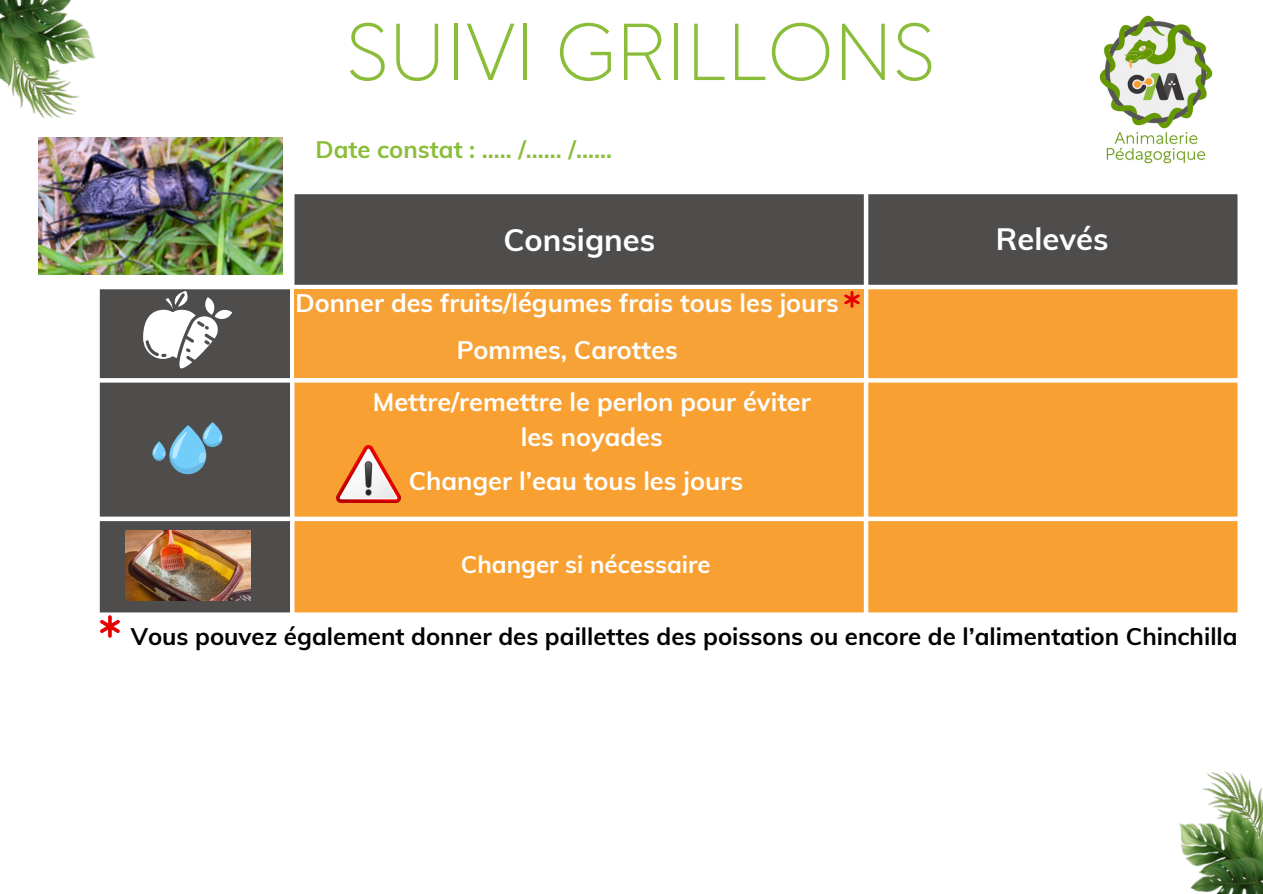
<style>
.page{position:relative;width:1263px;height:894px;background:#fff}
.page>*{position:absolute;margin:0;border:0;box-sizing:border-box;transform-origin:0 0}
.t1{font:100 80.4px "Rotunda";letter-spacing:-.02em;color:#8abd39}
.t2{font:700 30.9px "Muli";color:#fff}
.t3{font:700 25.35px "Muli";color:#fff}
.t4{font:700 24px "Muli";color:#000}
.t5{font:700 24px "Muli";color:#fff}
.t6{font:700 23.85px "Muli";color:#8abd39}
</style>
<div class="page">
<svg style="left:100px;top:194px;width:1137px;height:418px;fill:#4f4c4c"></svg>
<div style="left:294px;top:289px;width:943px;height:323px;background:#f8a032"></div>
<svg style="left:203px;top:422px;width:19px;height:25px"></svg>
<svg style="left:152px;top:425px;width:71px;height:56px"></svg>
<img style="left:125px;top:530px;width:125px;height:70px">
<svg style="left:143px;top:291px;width:89px;height:77px"></svg>
<img style="left:336px;top:445px;width:64px;height:57px">
<img style="left:1100px;top:16px;width:112px;height:147px">
<svg style="left:100px;top:615px;width:20px;height:22px"></svg>
<svg style="left:844px;top:291px;width:16px;height:17px"></svg>
<img style="left:38px;top:137px;width:244px;height:137px">
<img style="left:1179px;top:771px;width:84px;height:122px">
<img style="left:0;top:0;width:95px;height:118px">
<p class="t1" style="left:346px;top:18px;width:592px">SUIVI GRILLONS</p>
<p class="t6" style="left:316px;top:134px;width:298px">Date constat : ..... /...... /......</p>
<h2 class="t2" style="left:503px;top:220px;width:153px">Consignes</h2>
<p class="t2" style="left:996px;top:218px;width:114px">Relevés</p>
<p class="t3" style="left:295px;top:286px;width:545px">Donner des fruits/légumes frais tous les jours</p>
<p class="t3" style="left:457px;top:333px;width:223px">Pommes, Carottes</p>
<p class="t3" style="left:373px;top:385px;width:439px">Mettre/remettre le perlon pour éviter</p>
<p class="t3" style="left:521px;top:420px;width:144px">les noyades</p>
<p class="t3" style="left:409px;top:464px;width:336px">Changer l’eau tous les jours</p>
<p class="t5" style="left:461px;top:548px;width:251px">Changer si nécessaire</p>
<p class="t4" style="left:131px;top:620px;width:1108px">Vous pouvez également donner des paillettes des poissons ou encore de l’alimentation Chinchilla</p>
</div>
